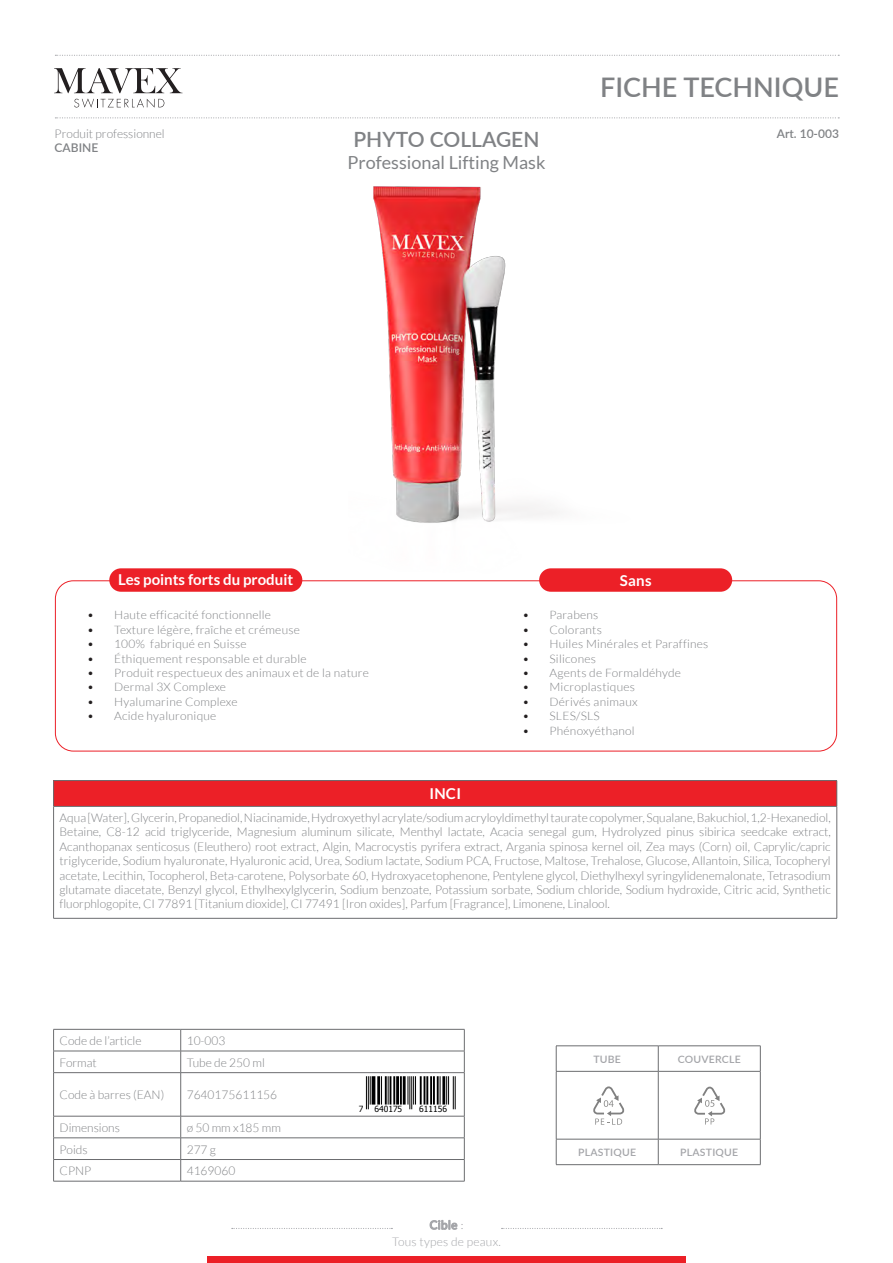
<style>
.page{position:relative;width:893px;height:1263px;background:#fff}
.page>*{position:absolute;margin:0;border:0;box-sizing:border-box;transform-origin:0 0}
.t1{font:600 27px "Lato";color:#808285}
.t2{font:600 21px "Lato";color:#808285}
.t3{font:18px "Lato";color:#808285}
.t4{font:700 15px "Lato";color:#fff}
.t5{font:300 12px/14.4px "Lato";color:#808285;text-align:justify}
.t6{font:300 12px/16.5px "Lato";letter-spacing:.02em;color:#a4a5a9;text-align:center}
.t7{font:600 12px "Lato";color:#808285}
.t8{font:300 11.7px "Lato";letter-spacing:.02em;color:#808285}
.t9{font:600 10.2px "Lato";letter-spacing:.02em;color:#a4a5a9}
.t10{font:8.55px "Tahoma";color:#000001}
.s1{font-size:12px;color:#231f20}
.s2{font-weight:600}
.s3{font-family:"Futura PT";font-weight:400}
</style>
<div class="page">
<div style="left:207px;top:1255px;width:479px;height:8px;background:#ec2027"></div>
<svg style="left:55px;top:55px;width:784px;height:1px"></svg>
<svg style="left:55px;top:117px;width:784px;height:1px"></svg>
<svg style="left:232px;top:1228px;width:160px;height:1px"></svg>
<svg style="left:502px;top:1228px;width:160px;height:1px"></svg>
<svg style="left:54px;top:68px;width:129px;height:40px"></svg>
<div style="left:54px;top:780px;width:783px;height:26px;background:#ec2027"></div>
<hr style="left:53px;top:780px;width:784px;height:1px;background:#6c6d70">
<svg style="left:53px;top:781px;width:1px;height:25px"></svg>
<svg style="left:836px;top:781px;width:1px;height:25px"></svg>
<hr style="left:53px;top:806px;width:784px;height:1px;background:#6c6d70">
<hr style="left:53px;top:807px;width:1px;height:111px;background:#6c6d70">
<hr style="left:836px;top:807px;width:1px;height:111px;background:#6c6d70">
<hr style="left:53px;top:918px;width:784px;height:1px;background:#6c6d70">
<div style="left:55px;top:581px;width:782px;height:170px;border:1px solid #ec2027;border-radius:18px"></div>
<div style="left:109px;top:568px;width:193px;height:24px;background:#ec2027;border-radius:12px"></div>
<div style="left:539px;top:568px;width:193px;height:24px;background:#ec2027;border-radius:12px"></div>
<hr style="left:53px;top:1029px;width:128px;height:1px;background:#6c6d70">
<hr style="left:181px;top:1029px;width:284px;height:1px;background:#6c6d70">
<hr style="left:53px;top:1051px;width:128px;height:1px;background:#6c6d70">
<svg style="left:53px;top:1029px;width:1px;height:43px"></svg>
<hr style="left:181px;top:1051px;width:284px;height:1px;background:#6c6d70">
<svg style="left:180px;top:1029px;width:1px;height:43px"></svg>
<svg style="left:464px;top:1029px;width:1px;height:43px"></svg>
<hr style="left:53px;top:1072px;width:128px;height:1px;background:#6c6d70">
<hr style="left:53px;top:1073px;width:1px;height:43px;background:#6c6d70">
<hr style="left:181px;top:1072px;width:284px;height:1px;background:#6c6d70">
<hr style="left:180px;top:1073px;width:1px;height:43px;background:#6c6d70">
<hr style="left:464px;top:1073px;width:1px;height:43px;background:#6c6d70">
<hr style="left:53px;top:1116px;width:128px;height:1px;background:#6c6d70">
<hr style="left:181px;top:1116px;width:284px;height:1px;background:#6c6d70">
<hr style="left:53px;top:1137px;width:128px;height:1px;background:#6c6d70">
<hr style="left:181px;top:1137px;width:284px;height:1px;background:#6c6d70">
<hr style="left:53px;top:1159px;width:128px;height:1px;background:#6c6d70">
<svg style="left:53px;top:1116px;width:1px;height:65px"></svg>
<hr style="left:181px;top:1159px;width:284px;height:1px;background:#6c6d70">
<svg style="left:180px;top:1116px;width:1px;height:65px"></svg>
<svg style="left:464px;top:1116px;width:1px;height:65px"></svg>
<hr style="left:53px;top:1181px;width:128px;height:1px;background:#6c6d70">
<hr style="left:181px;top:1181px;width:284px;height:1px;background:#6c6d70">
<hr style="left:366px;top:1076px;width:1px;height:33px;background:#000001">
<hr style="left:368px;top:1076px;width:1px;height:33px;background:#000001">
<svg style="left:370px;top:1076px;width:1px;height:28px"></svg>
<hr style="left:372px;top:1076px;width:3px;height:28px;background:#000001">
<hr style="left:377px;top:1076px;width:3px;height:28px;background:#000001">
<svg style="left:381px;top:1076px;width:1px;height:28px"></svg>
<hr style="left:385px;top:1076px;width:2px;height:28px;background:#000001">
<svg style="left:388px;top:1076px;width:3px;height:28px"></svg>
<hr style="left:393px;top:1076px;width:2px;height:28px;background:#000001">
<hr style="left:396px;top:1076px;width:3px;height:28px;background:#000001">
<hr style="left:400px;top:1076px;width:2px;height:28px;background:#000001">
<hr style="left:403px;top:1076px;width:3px;height:28px;background:#000001">
<hr style="left:409px;top:1076px;width:1px;height:33px;background:#000001">
<hr style="left:411px;top:1076px;width:1px;height:33px;background:#000001">
<svg style="left:407px;top:1076px;width:9px;height:28px"></svg>
<hr style="left:420px;top:1076px;width:2px;height:28px;background:#000001">
<svg style="left:424px;top:1076px;width:1px;height:28px"></svg>
<hr style="left:426px;top:1076px;width:2px;height:28px;background:#000001">
<hr style="left:430px;top:1076px;width:2px;height:28px;background:#000001">
<hr style="left:433px;top:1076px;width:2px;height:28px;background:#000001">
<hr style="left:437px;top:1076px;width:2px;height:28px;background:#000001">
<svg style="left:440px;top:1076px;width:9px;height:28px"></svg>
<hr style="left:453px;top:1076px;width:1px;height:33px;background:#000001">
<hr style="left:455px;top:1076px;width:1px;height:33px;background:#000001">
<img style="left:349px;top:186px;width:296px;height:395px">
<hr style="left:556px;top:1045px;width:102px;height:1px;background:#6c6d70">
<svg style="left:556px;top:1046px;width:1px;height:25px"></svg>
<hr style="left:658px;top:1045px;width:102px;height:1px;background:#6c6d70">
<svg style="left:658px;top:1046px;width:1px;height:25px"></svg>
<svg style="left:760px;top:1046px;width:1px;height:25px"></svg>
<hr style="left:556px;top:1071px;width:102px;height:1px;background:#6c6d70">
<hr style="left:556px;top:1071px;width:1px;height:68px;background:#6c6d70">
<hr style="left:658px;top:1071px;width:102px;height:1px;background:#6c6d70">
<hr style="left:658px;top:1071px;width:1px;height:68px;background:#6c6d70">
<hr style="left:760px;top:1071px;width:1px;height:68px;background:#6c6d70">
<hr style="left:556px;top:1139px;width:102px;height:1px;background:#6c6d70">
<svg style="left:556px;top:1139px;width:1px;height:25px"></svg>
<hr style="left:658px;top:1139px;width:102px;height:1px;background:#6c6d70">
<svg style="left:658px;top:1139px;width:1px;height:25px"></svg>
<svg style="left:760px;top:1139px;width:1px;height:25px"></svg>
<hr style="left:556px;top:1164px;width:102px;height:1px;background:#6c6d70">
<hr style="left:658px;top:1164px;width:102px;height:1px;background:#6c6d70">
<svg style="left:694px;top:1087px;width:31px;height:37px"></svg>
<svg style="left:593px;top:1086px;width:31px;height:39px"></svg>
<p class="t5" style="left:55px;top:126px;width:112px">Produit professionnel</p>
<p class="t7" style="left:55px;top:139px;width:45px">CABINE</p>
<h2 class="t2" style="left:353px;top:125px;width:188px">PHYTO COLLAGEN</h2>
<h3 class="t3" style="left:347px;top:153px;width:200px">Professional Lifting Mask</h3>
<h1 class="t1" style="left:600px;top:68px;width:240px">FICHE TECHNIQUE</h1>
<p class="t7" style="left:777px;top:125px;width:64px">Art. 10-003</p>
<p class="t4" style="left:118px;top:571px;width:176px">Les points forts du produit</p>
<p class="t4" style="left:620px;top:572px;width:33px">Sans</p>
<p class="t8" style="left:87px;top:609px;width:185px"><span class="s1">•</span> Haute efficacité fonctionnelle</p>
<p class="t8" style="left:87px;top:623px;width:214px"><span class="s1">•</span> Texture légère, fraîche et crémeuse</p>
<p class="t8" style="left:87px;top:638px;width:161px"><span class="s1">•</span> 100% fabriqué en Suisse</p>
<p class="t8" style="left:87px;top:652px;width:221px"><span class="s1">•</span> Éthiquement responsable et durable</p>
<p class="t8" style="left:87px;top:666px;width:283px"><span class="s1">•</span> Produit respectueux des animaux et de la nature</p>
<p class="t8" style="left:87px;top:681px;width:140px"><span class="s1">•</span> Dermal 3X Complexe</p>
<p class="t8" style="left:87px;top:695px;width:152px"><span class="s1">•</span> Hyalumarine Complexe</p>
<p class="t8" style="left:87px;top:710px;width:131px"><span class="s1">•</span> Acide hyaluronique</p>
<p class="t8" style="left:522px;top:609px;width:77px"><span class="s1">•</span> Parabens</p>
<p class="t8" style="left:522px;top:623px;width:81px"><span class="s1">•</span> Colorants</p>
<p class="t8" style="left:522px;top:638px;width:187px"><span class="s1">•</span> Huiles Minérales et Paraffines</p>
<p class="t8" style="left:522px;top:652px;width:75px"><span class="s1">•</span> Silicones</p>
<p class="t8" style="left:522px;top:666px;width:160px"><span class="s1">•</span> Agents de Formaldéhyde</p>
<p class="t8" style="left:522px;top:681px;width:114px"><span class="s1">•</span> Microplastiques</p>
<p class="t8" style="left:522px;top:695px;width:117px"><span class="s1">•</span> Dérivés animaux</p>
<p class="t8" style="left:522px;top:710px;width:79px"><span class="s1">•</span> SLES/SLS</p>
<p class="t8" style="left:522px;top:724px;width:114px"><span class="s1">•</span> Phénoxyéthanol</p>
<p class="t4" style="left:429px;top:784px;width:33px">INCI</p>
<p class="t5" style="left:60px;top:811px;width:773px">Aqua [Water], Glycerin, Propanediol, Niacinamide, Hydroxyethyl acrylate/sodium acryloyldimethyl taurate copolymer, Squalane, Bakuchiol, 1,2-Hexanediol, Betaine, C8-12 acid triglyceride, Magnesium aluminum silicate, Menthyl lactate, Acacia senegal gum, Hydrolyzed pinus sibirica seedcake extract, Acanthopanax senticosus (Eleuthero) root extract, Algin, Macrocystis pyrifera extract, Argania spinosa kernel oil, Zea mays (Corn) oil, Caprylic/capric triglyceride, Sodium hyaluronate, Hyaluronic acid, Urea, Sodium lactate, Sodium PCA, Fructose, Maltose, Trehalose, Glucose, Allantoin, Silica, Tocopheryl acetate, Lecithin, Tocopherol, Beta-carotene, Polysorbate 60, Hydroxyacetophenone, Pentylene glycol, Diethylhexyl syringylidenemalonate, Tetrasodium glutamate diacetate, Benzyl glycol, Ethylhexylglycerin, Sodium benzoate, Potassium sorbate, Sodium chloride, Sodium hydroxide, Citric acid, Synthetic fluorphlogopite, CI 77891 [Titanium dioxide], CI 77491 [Iron oxides], Parfum [Fragrance], Limonene, Linalool.</p>
<p class="t5" style="left:60px;top:1033px;width:83px">Code de l’article</p>
<p class="t5" style="left:187px;top:1033px;width:40px">10-003</p>
<p class="t5" style="left:60px;top:1055px;width:39px">Format</p>
<p class="t5" style="left:187px;top:1055px;width:80px">Tube de 250 ml</p>
<p class="t5" style="left:60px;top:1088px;width:106px">Code à barres (EAN)</p>
<p class="t5" style="left:187px;top:1088px;width:92px">7640175611156</p>
<p class="t5" style="left:60px;top:1120px;width:62px">Dimensions</p>
<p class="t5" style="left:187px;top:1120px;width:96px">ø 50 mm x185 mm</p>
<p class="t5" style="left:60px;top:1142px;width:29px">Poids</p>
<p class="t5" style="left:187px;top:1142px;width:31px">277 g</p>
<p class="t5" style="left:60px;top:1164px;width:33px">CPNP</p>
<p class="t5" style="left:187px;top:1164px;width:50px">4169060</p>
<p class="t10" style="left:359px;top:1103px;width:6px">7</p>
<p class="t10" style="left:374px;top:1103px;width:29px">640175</p>
<p class="t10" style="left:419px;top:1103px;width:29px">611156</p>
<p class="t6" style="left:392px;top:1217px;width:110px"><span class="s2">Cible</span> <span class="s3">:<br></span>Tous types de peaux.</p>
<p class="t9" style="left:593px;top:1052px;width:29px">TUBE</p>
<p class="t9" style="left:678px;top:1052px;width:64px">COUVERCLE</p>
<p class="t9" style="left:578px;top:1145px;width:59px">PLASTIQUE</p>
<p class="t9" style="left:680px;top:1145px;width:59px">PLASTIQUE</p>
</div>
